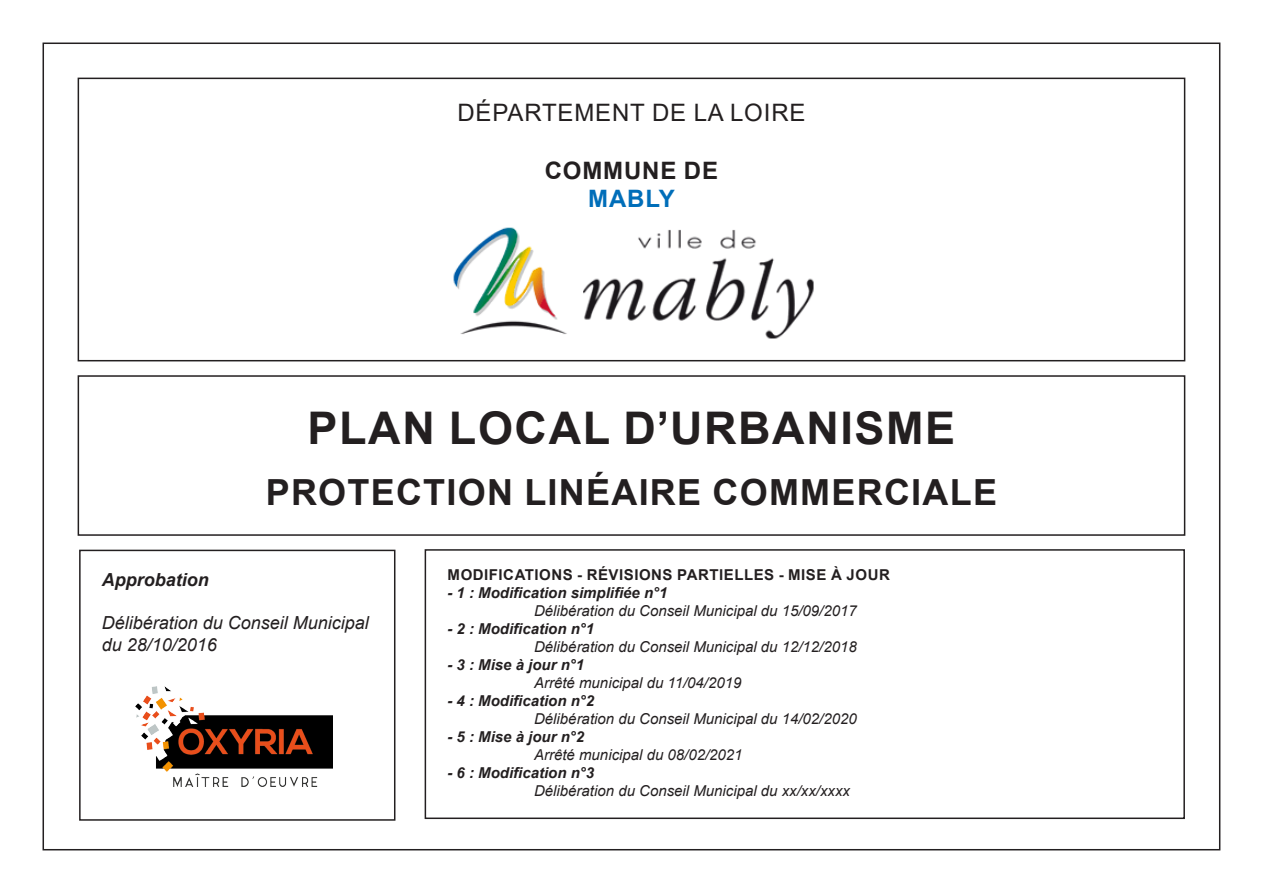
<style>
.page{position:relative;width:1263px;height:893px;background:#fff}
.page>*{position:absolute;margin:0;border:0;box-sizing:border-box;transform-origin:0 0}
.t1{font:700 45px "Arial";letter-spacing:.035em;color:#231f20}
.t2{font:700 36px "Arial";letter-spacing:.035em;color:#231f20}
.t3{font:24px "Arial";letter-spacing:.035em;color:#231f20}
.t4{font:700 24px "Arial";letter-spacing:.035em;color:#231f20}
.t5{font:700 24px "Arial";letter-spacing:.035em;color:#006eb9}
.t6{font:italic 18px/21.6px "Arial";color:#231f20}
.t7{font:italic 700 18px "Arial";color:#231f20}
.t8{font:italic 15px "Arial";color:#231f20}
.t9{font:italic 700 15px "Arial";color:#231f20}
.t10{font:700 15px "Arial";letter-spacing:.035em;color:#231f20}
</style>
<div class="page">
<div style="left:78px;top:78px;width:1107px;height:283px;border:2px solid #231f20"></div>
<div style="left:78px;top:375px;width:1107px;height:161px;border:2px solid #231f20"></div>
<div style="left:79px;top:550px;width:316px;height:271px;border:2px solid #231f20"></div>
<div style="left:425px;top:549px;width:760px;height:270px;border:2px solid #231f20"></div>
<img style="left:453px;top:227px;width:361px;height:112px">
<img style="left:135px;top:687px;width:197px;height:99px">
<p class="t3" style="left:457px;top:96px;width:350px">DÉPARTEMENT DE LA LOIRE</p>
<p class="t4" style="left:545px;top:153px;width:175px">COMMUNE DE</p>
<p class="t5" style="left:588px;top:182px;width:88px">MABLY</p>
<p class="t1" style="left:308px;top:396px;width:649px">PLAN LOCAL D’URBANISME</p>
<p class="t2" style="left:266px;top:467px;width:733px">PROTECTION LINÉAIRE COMMERCIALE</p>
<p class="t7" style="left:102px;top:567px;width:108px">Approbation</p>
<p class="t6" style="left:102px;top:612px;width:269px">Délibération du Conseil Municipal du 28/10/2016</p>
<p class="t10" style="left:448px;top:564px;width:444px">MODIFICATIONS - RÉVISIONS PARTIELLES - MISE À JOUR</p>
<p class="t9" style="left:447px;top:582px;width:222px">- 1 : Modification simplifiée n°1</p>
<p class="t8" style="left:534px;top:601px;width:324px">Délibération du Conseil Municipal du 15/09/2017</p>
<p class="t9" style="left:447px;top:618px;width:148px">- 2 : Modification n°1</p>
<p class="t8" style="left:534px;top:637px;width:324px">Délibération du Conseil Municipal du 12/12/2018</p>
<p class="t9" style="left:447px;top:654px;width:138px">- 3 : Mise à jour n°1</p>
<p class="t8" style="left:534px;top:673px;width:209px">Arrêté municipal du 11/04/2019</p>
<p class="t9" style="left:447px;top:690px;width:148px">- 4 : Modification n°2</p>
<p class="t8" style="left:534px;top:709px;width:324px">Délibération du Conseil Municipal du 14/02/2020</p>
<p class="t9" style="left:447px;top:726px;width:138px">- 5 : Mise à jour n°2</p>
<p class="t8" style="left:534px;top:745px;width:210px">Arrêté municipal du 08/02/2021</p>
<p class="t9" style="left:447px;top:762px;width:148px">- 6 : Modification n°3</p>
<p class="t8" style="left:534px;top:781px;width:317px">Délibération du Conseil Municipal du xx/xx/xxxx</p>
</div>
